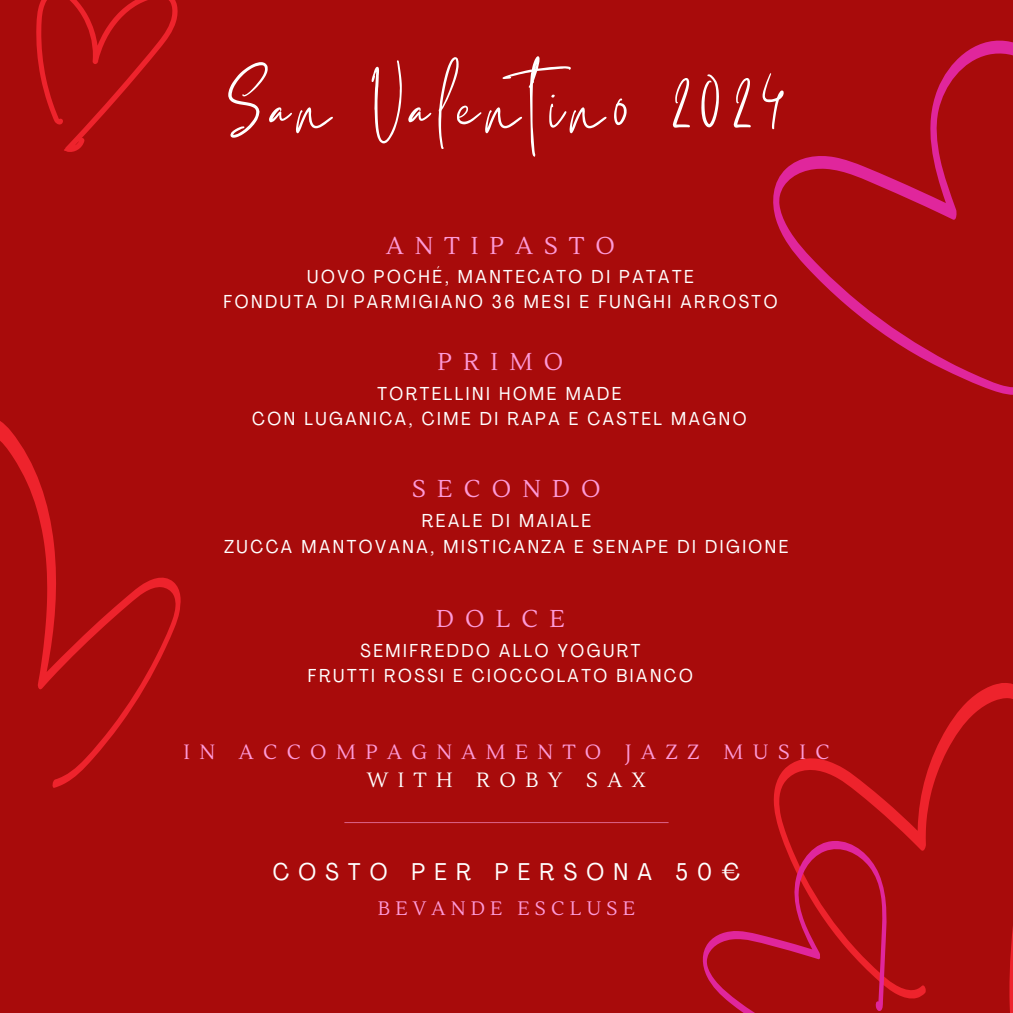
<style>
.page{position:relative;width:1013px;height:1013px;background:#fff}
.page>*{position:absolute;margin:0;border:0;box-sizing:border-box;transform-origin:0 0}
.t1{font:103.5px "Themysion";letter-spacing:.085em;color:#fff}
.t2{font:24.38px "Lustria";letter-spacing:.46em;color:#fd9ad8}
.t3{font:condensed 23.88px "Agrandir";letter-spacing:.39em;color:#fff}
.t4{font:20.62px "Lustria";letter-spacing:.46em;color:#fd9ad8}
.t5{font:20.62px "Lustria";letter-spacing:.46em;color:#fff}
.t6{font:19.38px "Lustria";letter-spacing:.265em;color:#fd9ad8}
.t7{font:condensed 18.5px "Agrandir";letter-spacing:.14em;color:#fff}
</style>
<div class="page">
<div style="left:0;top:0;width:1012px;height:1012px;background:#a80b0b"></div>
<svg style="left:0;top:421px;width:181px;height:367px"></svg>
<svg style="left:773px;top:40px;width:239px;height:355px"></svg>
<svg style="left:773px;top:683px;width:239px;height:329px"></svg>
<svg style="left:702px;top:831px;width:207px;height:181px"></svg>
<svg style="left:36px;top:0;width:142px;height:152px"></svg>
<hr style="left:344px;top:822px;width:324px;height:1px;background:#fd9ad8">
<p class="t1" style="left:228px;top:30px;width:557px">San Valentino 2024</p>
<p class="t2" style="left:386px;top:230px;width:230px">ANTIPASTO</p>
<p class="t7" style="left:307px;top:269px;width:388px">UOVO POCHÉ, MANTECATO DI PATATE</p>
<p class="t7" style="left:223px;top:294px;width:555px">FONDUTA DI PARMIGIANO 36 MESI E FUNGHI ARROSTO</p>
<p class="t2" style="left:437px;top:346px;width:127px">PRIMO</p>
<p class="t7" style="left:377px;top:386px;width:245px">TORTELLINI HOME MADE</p>
<p class="t7" style="left:252px;top:411px;width:495px">CON LUGANICA, CIME DI RAPA E CASTEL MAGNO</p>
<p class="t2" style="left:412px;top:474px;width:190px">SECONDO</p>
<p class="t7" style="left:422px;top:513px;width:171px">REALE DI MAIALE</p>
<p class="t7" style="left:224px;top:538px;width:565px">ZUCCA MANTOVANA, MISTICANZA E SENAPE DI DIGIONE</p>
<p class="t2" style="left:436px;top:603px;width:130px">DOLCE</p>
<p class="t7" style="left:360px;top:643px;width:281px">SEMIFREDDO ALLO YOGURT</p>
<p class="t7" style="left:308px;top:668px;width:386px">FRUTTI ROSSI E CIOCCOLATO BIANCO</p>
<p class="t4" style="left:184px;top:739px;width:647px">IN ACCOMPAGNAMENTO JAZZ MUSIC</p>
<p class="t5" style="left:367px;top:767px;width:281px">WITH ROBY SAX</p>
<p class="t3" style="left:273px;top:861px;width:469px">COSTO PER PERSONA 50€</p>
<p class="t6" style="left:378px;top:896px;width:259px">BEVANDE ESCLUSE</p>
</div>
